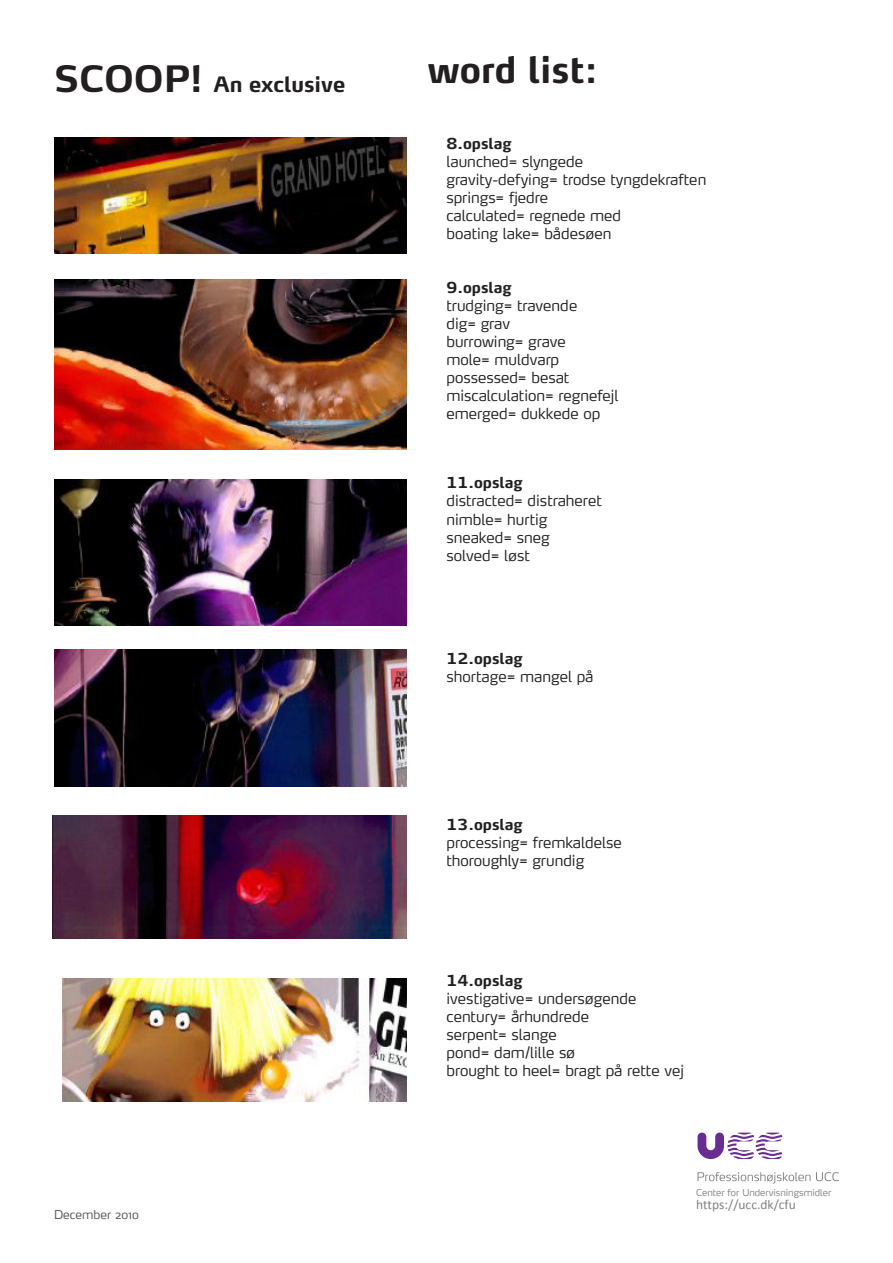
<style>
.page{position:relative;width:893px;height:1263px;background:#fff}
.page>*{position:absolute;margin:0;border:0;box-sizing:border-box;transform-origin:0 0}
.t1{font:700 36px "Max TF";color:#231f20}
.t2{font:700 21px "Max TF";color:#231f20}
.t3{font:300 15px "Max TF";color:#231f20}
.t4{font:700 15px "Max TF";color:#231f20}
.t5{font:13.5px "Calibri";color:#808285}
.t6{font:300 12px "Max";color:#535355}
.t7{font:300 9.45px "Max TF";color:#808285}
.s1{font-size:36px}
</style>
<div class="page">
<svg style="left:697px;top:1132px;width:85px;height:27px"></svg>
<svg style="left:697px;top:1172px;width:113px;height:11px"></svg>
<svg style="left:816px;top:1172px;width:23px;height:9px"></svg>
<img style="left:54px;top:137px;width:353px;height:116px">
<img style="left:54px;top:279px;width:353px;height:170px">
<img style="left:54px;top:479px;width:353px;height:146px">
<img style="left:54px;top:649px;width:353px;height:138px">
<img style="left:52px;top:815px;width:355px;height:123px">
<img style="left:63px;top:978px;width:344px;height:123px">
<p class="t2" style="left:54px;top:71px;width:293px"><span class="s1">SCOOP!</span> An exclusive</p>
<p class="t1" style="left:427px;top:47px;width:172px">word list:</p>
<p class="t4" style="left:446px;top:134px;width:67px">8.opslag</p>
<p class="t3" style="left:446px;top:152px;width:138px">launched= slyngede</p>
<p class="t3" style="left:446px;top:170px;width:261px">gravity-defying= trodse tyngdekraften</p>
<p class="t3" style="left:446px;top:188px;width:103px">springs= fjedre</p>
<p class="t3" style="left:446px;top:206px;width:176px">calculated= regnede med</p>
<p class="t3" style="left:446px;top:224px;width:166px">boating lake= bådesøen</p>
<p class="t4" style="left:446px;top:278px;width:67px">9.opslag</p>
<p class="t3" style="left:446px;top:296px;width:132px">trudging= travende</p>
<p class="t3" style="left:446px;top:314px;width:65px">dig= grav</p>
<p class="t3" style="left:446px;top:332px;width:121px">burrowing= grave</p>
<p class="t3" style="left:446px;top:350px;width:114px">mole= muldvarp</p>
<p class="t3" style="left:446px;top:368px;width:124px">possessed= besat</p>
<p class="t3" style="left:446px;top:386px;width:173px">miscalculation= regnefejl</p>
<p class="t3" style="left:446px;top:404px;width:155px">emerged= dukkede op</p>
<p class="t4" style="left:446px;top:473px;width:78px">11.opslag</p>
<p class="t3" style="left:446px;top:491px;width:157px">distracted= distraheret</p>
<p class="t3" style="left:446px;top:509px;width:102px">nimble= hurtig</p>
<p class="t3" style="left:446px;top:527px;width:105px">sneaked= sneg</p>
<p class="t3" style="left:446px;top:545px;width:85px">solved= løst</p>
<p class="t4" style="left:446px;top:649px;width:78px">12.opslag</p>
<p class="t3" style="left:446px;top:667px;width:148px">shortage= mangel på</p>
<p class="t4" style="left:446px;top:815px;width:78px">13.opslag</p>
<p class="t3" style="left:446px;top:833px;width:177px">processing= fremkaldelse</p>
<p class="t3" style="left:446px;top:851px;width:139px">thoroughly= grundig</p>
<p class="t6" style="left:54px;top:1207px;width:87px">December 2010</p>
<p class="t4" style="left:446px;top:971px;width:78px">14.opslag</p>
<p class="t3" style="left:446px;top:989px;width:191px">ivestigative= undersøgende</p>
<p class="t3" style="left:446px;top:1007px;width:144px">century= århundrede</p>
<p class="t3" style="left:446px;top:1025px;width:112px">serpent= slange</p>
<p class="t3" style="left:446px;top:1043px;width:130px">pond= dam/lille sø</p>
<p class="t3" style="left:446px;top:1061px;width:239px">brought to heel= bragt på rette vej</p>
<p class="t7" style="left:696px;top:1186px;width:137px">Center for Undervisningsmidler</p>
<p class="t5" style="left:696px;top:1196px;width:101px">https://ucc.dk/cfu</p>
</div>
